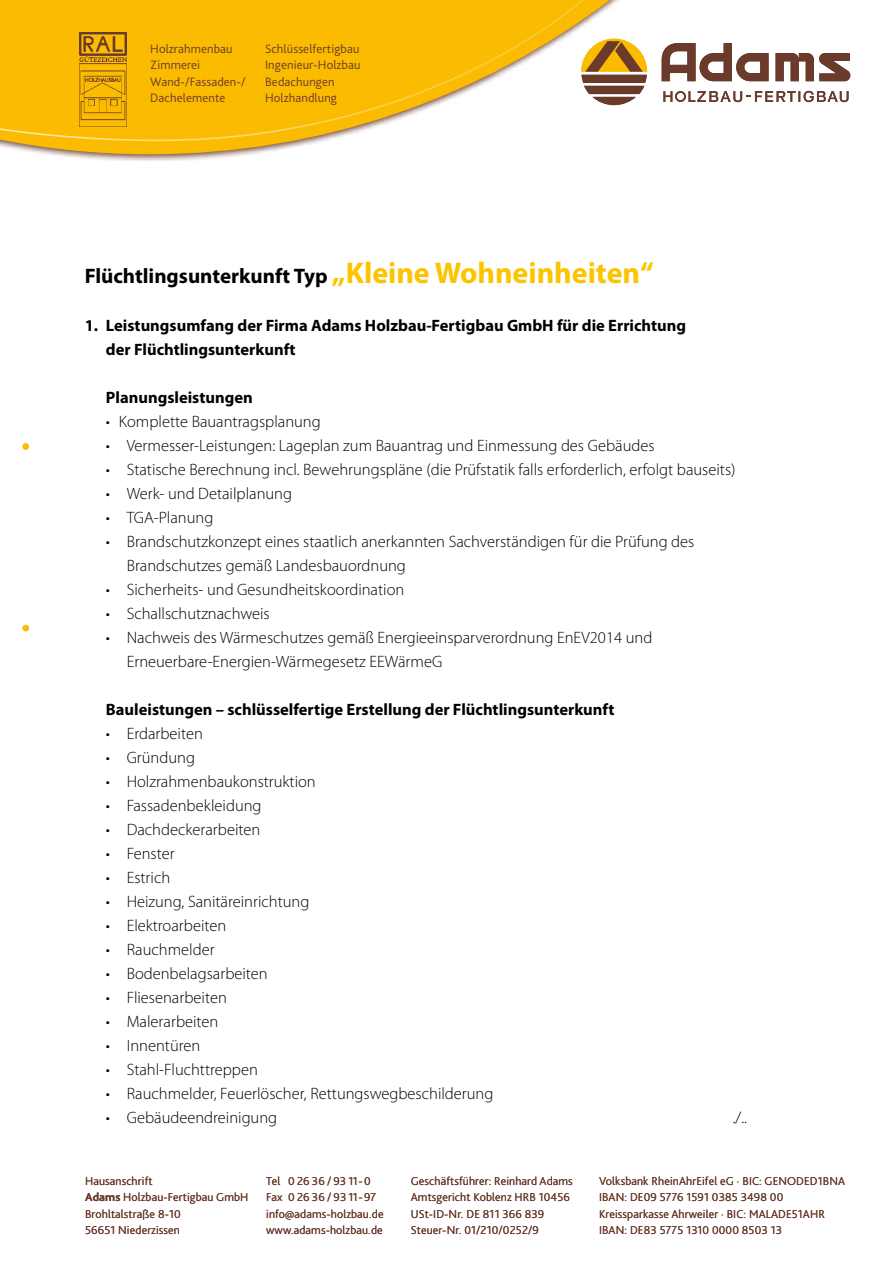
<style>
.page{position:relative;width:893px;height:1263px;background:#fff}
.page>*{position:absolute;margin:0;border:0;box-sizing:border-box;transform-origin:0 0}
.t1{font:700 21px "Myriad Pro";color:#000}
.t2{font:300 16.5px/24px "Myriad Pro";color:#000}
.t3{font:700 16.5px/24px "Myriad Pro";color:#000}
.t4{font:300 12.75px/16.5px "Bliss 2";letter-spacing:.01em;color:#6a3a2b}
.t5{font:300 12px/16.5px "Bliss 2";letter-spacing:.01em;color:#6a3a2b}
.s1{font-size:30px;color:#fcc400}
.s2{font-weight:700}
</style>
<div class="page">
<div style="left:0;top:0;width:633px;height:162px;background:#6a3a2b;opacity:.66"></div>
<svg style="left:0;top:142px;width:626px;height:12px"></svg>
<svg style="left:677px;top:43px;width:92px;height:38px"></svg>
<svg style="left:776px;top:53px;width:74px;height:28px"></svg>
<svg style="left:677px;top:91px;width:171px;height:11px"></svg>
<svg style="left:0;top:0;width:677px;height:142px"></svg>
<div style="left:23px;top:443px;width:6px;height:7px;background:#fabb00;border-radius:50%"></div>
<svg style="left:23px;top:625px;width:6px;height:6px"></svg>
<p class="t4" style="left:150px;top:40px;width:97px">Holzrahmenbau<br>Zimmerei<br>Wand-/Fassaden-/<br>Dachelemente</p>
<p class="t4" style="left:265px;top:40px;width:97px">Schlüsselfertigbau<br>Ingenieur-Holzbau<br>Bedachungen<br>Holzhandlung</p>
<p class="t1" style="left:85px;top:264px;width:571px">Flüchtlingsunterkunft Typ <span class="s1">„Kleine Wohneinheiten“</span></p>
<p class="t3" style="left:106px;top:313px;width:582px;text-indent:-21px">1. Leistungsumfang der Firma Adams Holzbau-Fertigbau GmbH für die Errichtung der Flüchtlingsunterkunft</p>
<p class="t3" style="left:106px;top:385px;width:148px">Planungsleistungen</p>
<p class="t2" style="left:106px;top:409px;width:216px">• Komplette Bauantragsplanung</p>
<p class="t2" style="left:106px;top:433px;width:550px">• Vermesser-Leistungen: Lageplan zum Bauantrag und Einmessung des Gebäudes</p>
<p class="t2" style="left:106px;top:457px;width:631px">• Statische Berechnung incl. Bewehrungspläne (die Prüfstatik falls erforderlich, erfolgt bauseits)</p>
<p class="t2" style="left:106px;top:481px;width:188px">• Werk- und Detailplanung</p>
<p class="t2" style="left:106px;top:505px;width:109px">• TGA-Planung</p>
<p class="t2" style="left:127px;top:529px;width:569px;text-indent:-21px">• Brandschutzkonzept eines staatlich anerkannten Sachverständigen für die Prüfung des<br>Brandschutzes gemäß Landesbauordnung</p>
<p class="t2" style="left:106px;top:577px;width:300px">• Sicherheits- und Gesundheitskoordination</p>
<p class="t2" style="left:106px;top:601px;width:165px">• Schallschutznachweis</p>
<p class="t2" style="left:127px;top:625px;width:527px;text-indent:-21px">• Nachweis des Wärmeschutzes gemäß Energieeinsparverordnung EnEV2014 und<br>Erneuerbare-Energien-Wärmegesetz EEWärmeG</p>
<p class="t3" style="left:106px;top:697px;width:510px">Bauleistungen – schlüsselfertige Erstellung der Flüchtlingsunterkunft</p>
<p class="t2" style="left:106px;top:721px;width:98px">• Erdarbeiten</p>
<p class="t2" style="left:106px;top:745px;width:91px">• Gründung</p>
<p class="t2" style="left:106px;top:769px;width:211px">• Holzrahmenbaukonstruktion</p>
<p class="t2" style="left:106px;top:793px;width:157px">• Fassadenbekleidung</p>
<p class="t2" style="left:106px;top:817px;width:156px">• Dachdeckerarbeiten</p>
<p class="t2" style="left:106px;top:841px;width:70px">• Fenster</p>
<p class="t2" style="left:106px;top:865px;width:66px">• Estrich</p>
<p class="t2" style="left:106px;top:890px;width:205px">• Heizung, Sanitäreinrichtung</p>
<p class="t2" style="left:106px;top:914px;width:122px">• Elektroarbeiten</p>
<p class="t2" style="left:106px;top:938px;width:110px">• Rauchmelder</p>
<p class="t2" style="left:106px;top:962px;width:163px">• Bodenbelagsarbeiten</p>
<p class="t2" style="left:106px;top:986px;width:122px">• Fliesenarbeiten</p>
<p class="t2" style="left:106px;top:1010px;width:114px">• Malerarbeiten</p>
<p class="t2" style="left:106px;top:1034px;width:96px">• Innentüren</p>
<p class="t2" style="left:106px;top:1058px;width:153px">• Stahl-Fluchttreppen</p>
<p class="t2" style="left:106px;top:1082px;width:389px">• Rauchmelder, Feuerlöscher, Rettungswegbeschilderung</p>
<p class="t2" style="left:106px;top:1106px;width:173px">• Gebäudeendreinigung</p>
<p class="t2" style="left:733px;top:1106px;width:16px">./..</p>
<p class="t5" style="left:85px;top:1172px;width:165px">Hausanschrift<br><span class="s2">Adams</span> Holzbau-Fertigbau GmbH<br>Brohltalstraße 8-10<br>56651 Niederzissen</p>
<p class="t5" style="left:266px;top:1172px;width:119px">Tel 0 26 36 / 93 11-0<br>Fax 0 26 36 / 93 11-97 info@adams-holzbau.de www.adams-holzbau.de</p>
<p class="t5" style="left:411px;top:1172px;width:164px">Geschäftsführer: Reinhard Adams<br>Amtsgericht Koblenz HRB 10456<br>USt-ID-Nr. DE 811 366 839<br>Steuer-Nr. 01/210/0252/9</p>
<p class="t5" style="left:599px;top:1172px;width:248px">Volksbank RheinAhrEifel eG · BIC: GENODED1BNA IBAN: DE09 5776 1591 0385 3498 00<br>Kreissparkasse Ahrweiler · BIC: MALADE51AHR IBAN: DE83 5775 1310 0000 8503 13</p>
</div>
